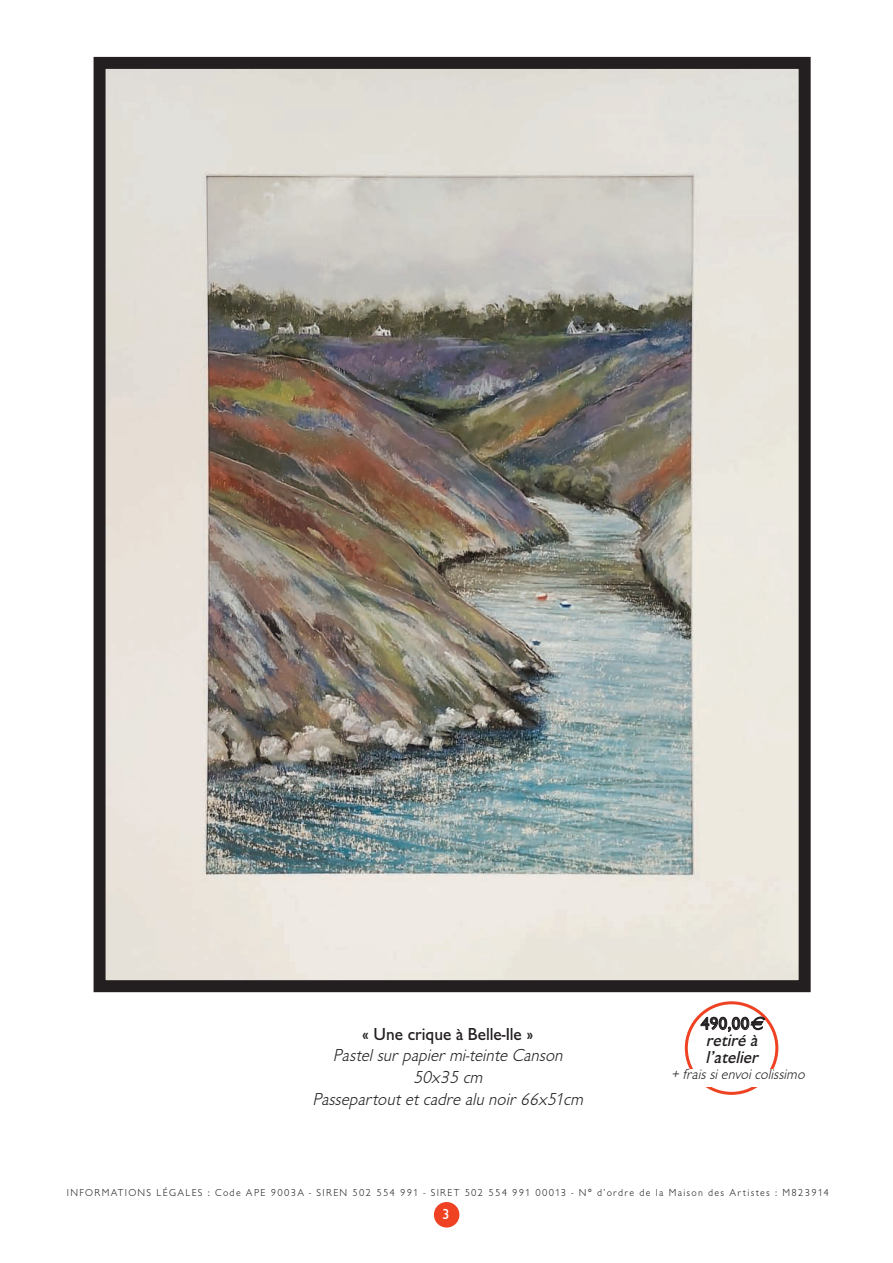
<style>
.page{position:relative;width:893px;height:1263px;background:#fff}
.page>*{position:absolute;margin:0;border:0;box-sizing:border-box;transform-origin:0 0}
.t1{font:italic 300 18px/21.6px "Giltus T";color:#231f20;text-align:center}
.t2{font:500 18px "Giltus T";color:#231f20}
.t3{font:italic 500 18px/16.5px "Giltus T";color:#231f20}
.t4{font:italic 300 15px "Giltus T";color:#231f20}
.t5{font:500 15px "Giltus T";color:#fff}
.t6{font:300 10.5px "Giltus T";letter-spacing:.125em;color:#231f20}
</style>
<div class="page">
<div style="left:434px;top:1202px;width:25px;height:25px;background:#ee4222;border-radius:50%"></div>
<img style="left:107px;top:70px;width:691px;height:909px">
<div style="left:94px;top:57px;width:717px;height:935px;border:12px solid #231f20"></div>
<svg style="left:685px;top:1001px;width:93px;height:94px"></svg>
<h1 class="t2" style="left:362px;top:1023px;width:173px">« Une crique à Belle-Ile »</h1>
<h1 class="t1" style="left:312px;top:1044px;width:275px">Pastel sur papier mi-teinte Canson<br>50x35 cm<br>Passepartout et cadre alu noir 66x51cm</h1>
<h1 class="t2" style="left:700px;top:1013px;width:51px">490,00</h1>
<h1 class="t3" style="left:705px;top:1031px;width:57px">retiré à l’atelier</h1>
<h2 class="t4" style="left:671px;top:1065px;width:137px">+ frais si envoi colissimo</h2>
<p class="t6" style="left:67px;top:1186px;width:764px">INFORMATIONS LÉGALES : Code APE 9003A - SIREN 502 554 991 - SIRET 502 554 991 00013 - N° d’ordre de la Maison des Artistes : M823914</p>
<h2 class="t5" style="left:442px;top:1205px;width:9px">3</h2>
</div>
